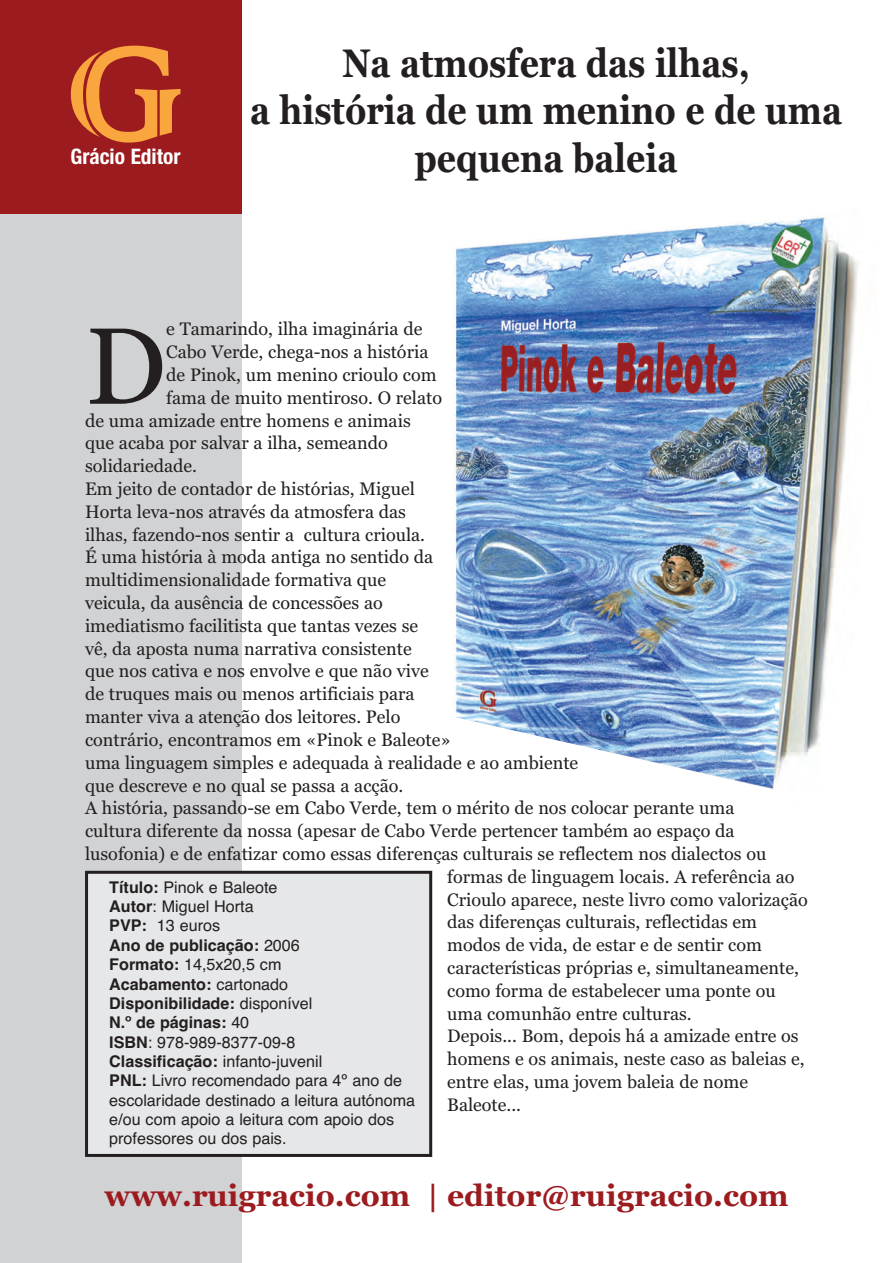
<style>
.page{position:relative;width:893px;height:1263px;background:#fff}
.page>*{position:absolute;margin:0;border:0;box-sizing:border-box;transform-origin:0 0}
.t1{font:108.45px "Georgia";color:#231f20}
.t2{font:700 39.6px/47.5px "Georgia";color:#231f20;text-align:center;scale:.85 1}
.t3{font:700 30px "Georgia";color:#9c1b1f}
.t4{font:700 condensed 21.45px "Helvetica Neue";color:#fff}
.t5{font:18px "Georgia";color:#231f20}
.t6{font:16.2px/19.4px "Helvetica";color:#231f20}
.s1{font-weight:700}
</style>
<div class="page">
<div style="left:0;top:0;width:241px;height:214px;background:#9c1b1f"></div>
<div style="left:0;top:214px;width:241px;height:1049px;background:#d1d2d4"></div>
<img style="left:454px;top:216px;width:404px;height:573px">
<div style="left:87px;top:872px;width:344px;height:283px;background:#e6e7e9"></div>
<div style="left:85px;top:871px;width:347px;height:286px;border:3px solid #231f20"></div>
<svg style="left:71px;top:46px;width:109px;height:97px"></svg>
<h2 class="t2" style="left:250px;top:39px;width:698px">Na atmosfera das ilhas,<br>a história de um menino e de uma</h2>
<p class="t4" style="left:70px;top:144px;width:112px">Grácio Editor</p>
<h2 class="t2" style="left:415px;top:134px;width:310px">pequena baleia</h2>
<h1 class="t1" style="left:85px;top:303px;width:83px">D</h1>
<p class="t5" style="left:166px;top:319px;width:258px">e Tamarindo, ilha imaginária de</p>
<p class="t5" style="left:166px;top:341px;width:264px">Cabo Verde, chega-nos a história</p>
<p class="t5" style="left:166px;top:364px;width:272px">de Pinok, um menino crioulo com</p>
<p class="t5" style="left:166px;top:387px;width:277px">fama de muito mentiroso. O relato</p>
<p class="t5" style="left:85px;top:410px;width:327px">de uma amizade entre homens e animais</p>
<p class="t5" style="left:85px;top:433px;width:304px">que acaba por salvar a ilha, semeando</p>
<p class="t5" style="left:85px;top:455px;width:113px">solidariedade.</p>
<p class="t5" style="left:85px;top:478px;width:331px">Em jeito de contador de histórias, Miguel</p>
<p class="t5" style="left:85px;top:501px;width:322px">Horta leva-nos através da atmosfera das</p>
<p class="t5" style="left:85px;top:524px;width:342px">ilhas, fazendo-nos sentir a cultura crioula.</p>
<p class="t5" style="left:85px;top:547px;width:350px">É uma história à moda antiga no sentido da</p>
<p class="t5" style="left:85px;top:569px;width:303px">multidimensionalidade formativa que</p>
<p class="t5" style="left:85px;top:592px;width:299px">veicula, da ausência de concessões ao</p>
<p class="t5" style="left:85px;top:615px;width:335px">imediatismo facilitista que tantas vezes se</p>
<p class="t5" style="left:85px;top:638px;width:328px">vê, da aposta numa narrativa consistente</p>
<p class="t5" style="left:85px;top:661px;width:345px">que nos cativa e nos envolve e que não vive</p>
<p class="t5" style="left:85px;top:683px;width:331px">de truques mais ou menos artificiais para</p>
<p class="t5" style="left:85px;top:706px;width:317px">manter viva a atenção dos leitores. Pelo</p>
<p class="t5" style="left:85px;top:729px;width:367px">contrário, encontramos em «Pinok e Baleote»</p>
<p class="t5" style="left:85px;top:752px;width:495px">uma linguagem simples e adequada à realidade e ao ambiente</p>
<p class="t5" style="left:85px;top:775px;width:320px">que descreve e no qual se passa a acção.</p>
<p class="t5" style="left:85px;top:797px;width:651px">A história, passando-se em Cabo Verde, tem o mérito de nos colocar perante uma</p>
<p class="t5" style="left:85px;top:820px;width:651px">cultura diferente da nossa (apesar de Cabo Verde pertencer também ao espaço da</p>
<p class="t5" style="left:85px;top:843px;width:683px">lusofonia) e de enfatizar como essas diferenças culturais se reflectem nos dialectos ou</p>
<p class="t5" style="left:447px;top:866px;width:349px">formas de linguagem locais. A referência ao</p>
<p class="t5" style="left:447px;top:889px;width:362px">Crioulo aparece, neste livro como valorização</p>
<p class="t5" style="left:447px;top:912px;width:311px">das diferenças culturais, reflectidas em</p>
<p class="t5" style="left:447px;top:934px;width:316px">modos de vida, de estar e de sentir com</p>
<p class="t5" style="left:447px;top:957px;width:353px">características próprias e, simultaneamente,</p>
<p class="t5" style="left:447px;top:980px;width:330px">como forma de estabelecer uma ponte ou</p>
<p class="t5" style="left:447px;top:1003px;width:246px">uma comunhão entre culturas.</p>
<p class="t5" style="left:447px;top:1026px;width:353px">Depois... Bom, depois há a amizade entre os</p>
<p class="t5" style="left:447px;top:1048px;width:359px">homens e os animais, neste caso as baleias e,</p>
<p class="t5" style="left:447px;top:1071px;width:302px">entre elas, uma jovem baleia de nome</p>
<p class="t5" style="left:447px;top:1094px;width:75px">Baleote...</p>
<p class="t6" style="left:109px;top:877px;width:307px"><span class="s1">Título:</span> Pinok e Baleote<br><span class="s1">Autor</span>: Miguel Horta<br><span class="s1">PVP:</span> 13 euros<br><span class="s1">Ano de publicação:</span> 2006<br><span class="s1">Formato:</span> 14,5x20,5 cm<br><span class="s1">Acabamento:</span> cartonado<br><span class="s1">Disponibilidade:</span> disponível<br><span class="s1">N.º de páginas:</span> 40<br><span class="s1">ISBN</span>: 978-989-8377-09-8<br><span class="s1">Classificação:</span> infanto-juvenil<br><span class="s1">PNL:</span> Livro recomendado para 4º ano de escolaridade destinado a leitura autónoma e/ou com apoio a leitura com apoio dos professores ou dos pais.</p>
<h3 class="t3" style="left:104px;top:1178px;width:686px">www.ruigracio.com | editor@ruigracio.com</h3>
</div>
